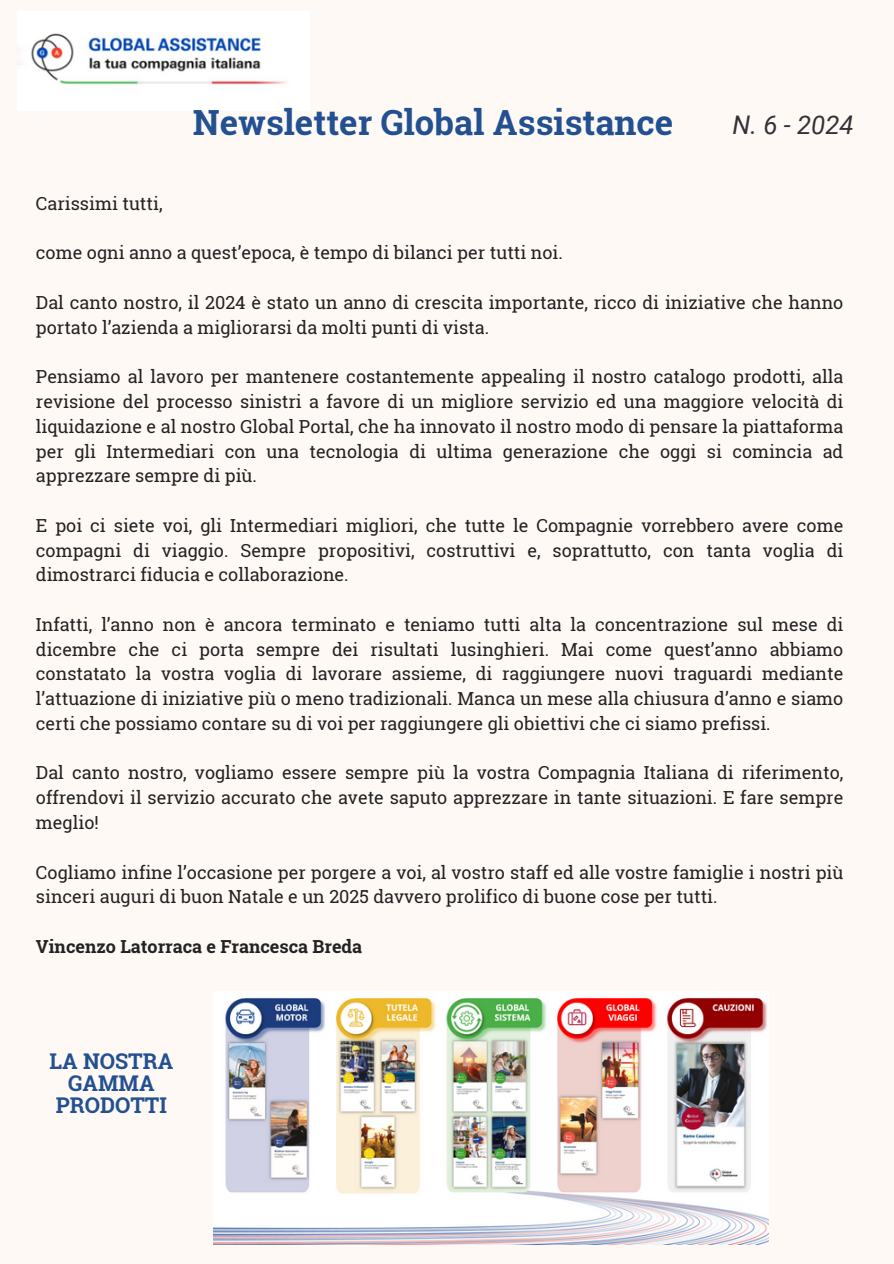
<style>
.page{position:relative;width:894px;height:1264px;background:#fff}
.page>*{position:absolute;margin:0;border:0;box-sizing:border-box;transform-origin:0 0}
.t1{font:700 34.65px "Roboto Slab";color:#235091}
.t2{font:italic 25.65px "Roboto";color:#343236}
.t3{font:700 21.6px/22.2px "Roboto Slab";color:#235091;text-align:center}
.t4{font:18px/24.8px "Roboto Slab";color:#222;text-align:justify}
.t5{font:700 18px "Roboto Slab";color:#222}
</style>
<div class="page">
<div style="left:0;top:0;width:893px;height:1263px;background:#fff9f6"></div>
<img style="left:214px;top:998px;width:554px;height:246px">
<img style="left:17px;top:33px;width:269px;height:52px">
<p class="t1" style="left:193px;top:98px;width:482px">Newsletter Global Assistance</p>
<h1 class="t2" style="left:732px;top:110px;width:122px">N. 6 - 2024</h1>
<p class="t4" style="left:36px;top:190px;width:128px">Carissimi tutti,</p>
<p class="t4" style="left:36px;top:240px;width:528px">come ogni anno a quest’epoca, è tempo di bilanci per tutti noi.</p>
<p class="t4" style="left:36px;top:289px;width:808px">Dal canto nostro, il 2024 è stato un anno di crescita importante, ricco di iniziative che hanno portato l’azienda a migliorarsi da molti punti di vista.</p>
<p class="t4" style="left:36px;top:364px;width:808px">Pensiamo al lavoro per mantenere costantemente appealing il nostro catalogo prodotti, alla revisione del processo sinistri a favore di un migliore servizio ed una maggiore velocità di liquidazione e al nostro Global Portal, che ha innovato il nostro modo di pensare la piattaforma per gli Intermediari con una tecnologia di ultima generazione che oggi si comincia ad apprezzare sempre di più.</p>
<p class="t4" style="left:36px;top:512px;width:808px">E poi ci siete voi, gli Intermediari migliori, che tutte le Compagnie vorrebbero avere come compagni di viaggio. Sempre propositivi, costruttivi e, soprattutto, con tanta voglia di dimostrarci fiducia e collaborazione.</p>
<p class="t4" style="left:36px;top:611px;width:808px">Infatti, l’anno non è ancora terminato e teniamo tutti alta la concentrazione sul mese di dicembre che ci porta sempre dei risultati lusinghieri. Mai come quest’anno abbiamo constatato la vostra voglia di lavorare assieme, di raggiungere nuovi traguardi mediante l’attuazione di iniziative più o meno tradizionali. Manca un mese alla chiusura d’anno e siamo certi che possiamo contare su di voi per raggiungere gli obiettivi che ci siamo prefissi.</p>
<p class="t4" style="left:36px;top:760px;width:808px">Dal canto nostro, vogliamo essere sempre più la vostra Compagnia Italiana di riferimento, offrendovi il servizio accurato che avete saputo apprezzare in tante situazioni. E fare sempre meglio!</p>
<p class="t4" style="left:36px;top:859px;width:808px">Cogliamo infine l’occasione per porgere a voi, al vostro staff ed alle vostre famiglie i nostri più sinceri auguri di buon Natale e un 2025 davvero prolifico di buone cose per tutti.</p>
<p class="t5" style="left:36px;top:933px;width:327px">Vincenzo Latorraca e Francesca Breda</p>
<h2 class="t3" style="left:49px;top:1049px;width:125px">LA NOSTRA<br>GAMMA<br>PRODOTTI</h2>
</div>
